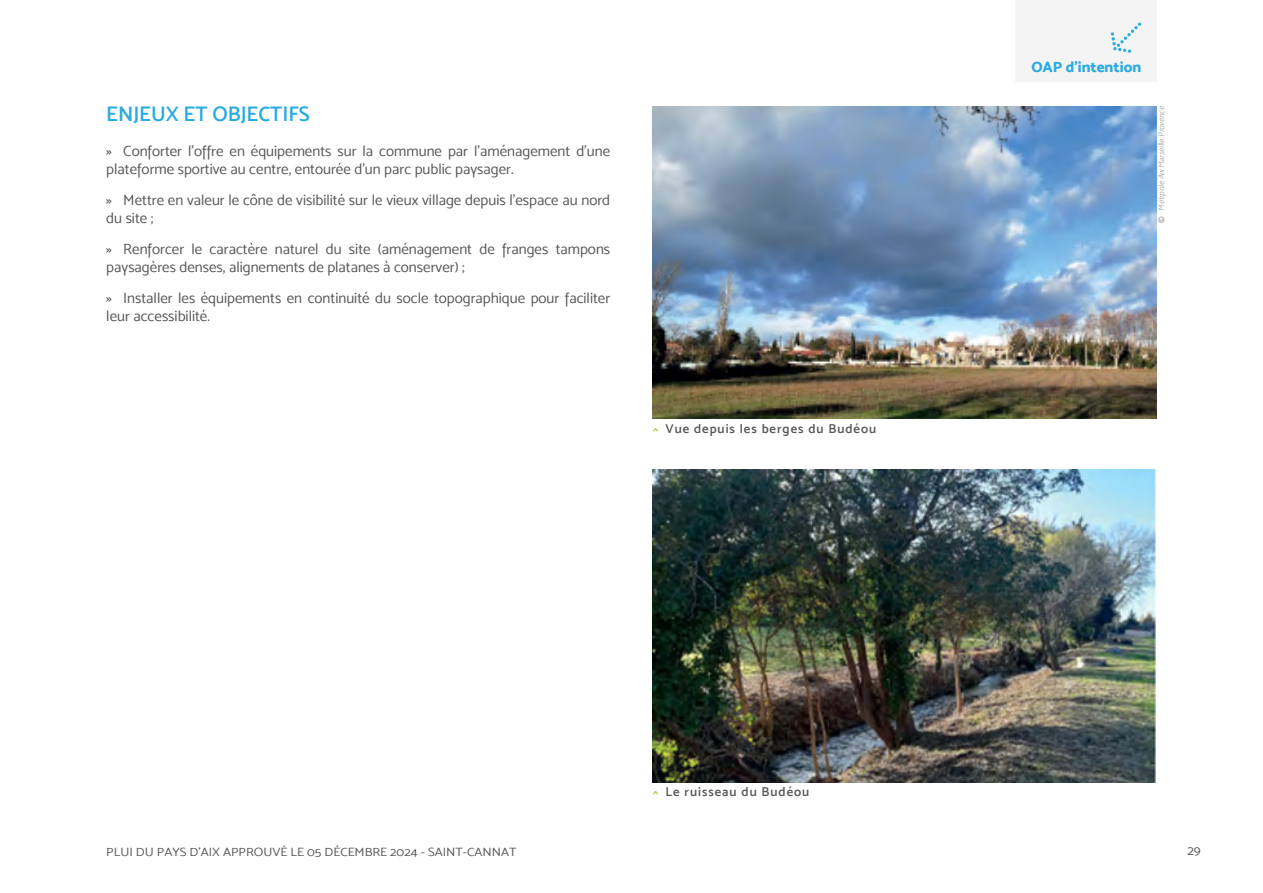
<style>
.page{position:relative;width:1263px;height:893px;background:#fff}
.page>*{position:absolute;margin:0;border:0;box-sizing:border-box;transform-origin:0 0}
.Titre_3_-_bleu{font:21px "Mosk Semi Bold 600";color:#28abe3}
.t1{font:15px/18px "Mosk Normal 400";color:#575756}
.t2{font:15px "Mosk Extra Bold 800";color:#28abe3}
.t3{font:13.5px "Mosk Normal 400";color:#575756}
.t4{font:12.9px "Mosk Semi Bold 600";letter-spacing:.075em;color:#575756}
.t5{font:12px "Mosk Normal 400";color:#575756;scale:1.1 1}
.t6{font:italic 8.25px "Mosk Extra Light 200";color:#909090}
.s1{font-family:"Mosk Medium 500"}
.s2{color:#abca41}
.s3{font-family:"Mosk Medium 500";font-style:normal}
</style>
<div class="page">
<img style="left:653px;top:106px;width:504px;height:312px">
<img style="left:653px;top:470px;width:504px;height:312px">
<div style="left:1015px;top:0;width:142px;height:81px;background:#f4f4f4"></div>
<svg style="left:1110px;top:22px;width:31px;height:31px"></svg>
<p class="Titre_3_-_bleu" style="left:106px;top:102px;width:205px">ENJEUX ET OBJECTIFS</p>
<p class="t1" style="left:106px;top:142px;width:505px"><span class="s1">»</span> Conforter l’offre en équipements sur la commune par l’aménagement d’une plateforme sportive au centre, entourée d’un parc public paysager.</p>
<p class="t1" style="left:106px;top:191px;width:505px"><span class="s1">»</span> Mettre en valeur le cône de visibilité sur le vieux village depuis l’espace au nord du site ;</p>
<p class="t1" style="left:106px;top:240px;width:505px"><span class="s1">»</span> Renforcer le caractère naturel du site (aménagement de franges tampons paysagères denses, alignements de platanes à conserver) ;</p>
<p class="t1" style="left:106px;top:288px;width:505px"><span class="s1">»</span> Installer les équipements en continuité du socle topographique pour faciliter leur accessibilité.</p>
<p class="t4" style="left:653px;top:421px;width:225px"><span class="s2">^</span> Vue depuis les berges du Budéou</p>
<p class="t4" style="left:653px;top:784px;width:158px"><span class="s2">^</span> Le ruisseau du Budéou</p>
<p class="t2" style="left:1031px;top:57px;width:111px">OAP d'intention</p>
<p class="t6" style="left:1156px;top:223px;width:120px;rotate:-90deg"><span class="s3">©</span> Métrpole Aix Marseille Provence</p>
<p class="t5" style="left:106px;top:844px;width:374px">PLUI DU PAYS D'AIX APPROUVÉ LE 05 DÉCEMBRE 2024 - SAINT-CANNAT</p>
<p class="t3" style="left:1187px;top:842px;width:15px">29</p>
</div>
